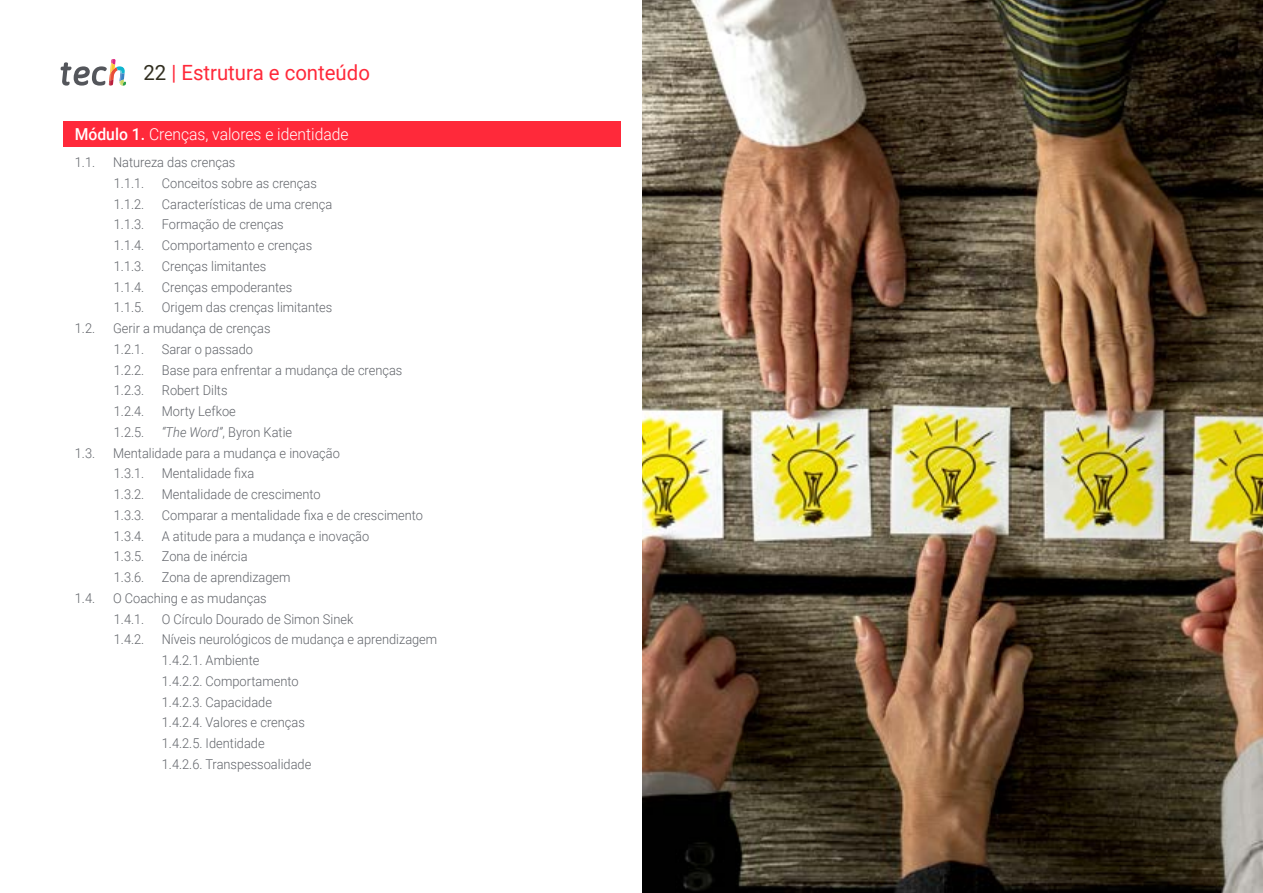
<style>
.page{position:relative;width:1263px;height:893px;background:#fff}
.page>*{position:absolute;margin:0;border:0;box-sizing:border-box;transform-origin:0 0}
.t1{font:21px "Roboto";color:#ff293a}
.t2{font:300 16.5px "Roboto";color:#fff;scale:.95 1}
.t3{font:300 13.5px/20.7px "Roboto";color:#61646a;scale:.95 1}
.s1{color:#312e20}
.s2{font-weight:500}
.s3{font-style:italic}
</style>
<div class="page">
<svg style="left:61px;top:59px;width:65px;height:27px"></svg>
<div style="left:64px;top:121px;width:557px;height:25px;background:#ff293a"></div>
<img style="left:642px;top:0;width:621px;height:893px">
<h1 class="t1" style="left:144px;top:57px;width:228px"><span class="s1">22</span> | Estrutura e conteúdo</h1>
<p class="t2" style="left:75px;top:123px;width:290px"><span class="s2">Módulo 1.</span> Crenças, valores e identidade</p>
<p class="t3" style="left:75px;top:151px;width:23px">1.1.</p>
<p class="t3" style="left:113px;top:151px;width:130px">Natureza das crenças<br>1.1.1.</p>
<p class="t3" style="left:162px;top:172px;width:165px">Conceitos sobre as crenças</p>
<p class="t3" style="left:114px;top:193px;width:34px">1.1.2.</p>
<p class="t3" style="left:162px;top:193px;width:181px">Características de uma crença</p>
<p class="t3" style="left:114px;top:214px;width:34px">1.1.3.</p>
<p class="t3" style="left:162px;top:214px;width:130px">Formação de crenças</p>
<p class="t3" style="left:114px;top:234px;width:34px">1.1.4.</p>
<p class="t3" style="left:162px;top:234px;width:160px">Comportamento e crenças</p>
<p class="t3" style="left:114px;top:255px;width:34px">1.1.3.</p>
<p class="t3" style="left:162px;top:255px;width:112px">Crenças limitantes</p>
<p class="t3" style="left:114px;top:276px;width:34px">1.1.4.</p>
<p class="t3" style="left:162px;top:276px;width:139px">Crenças empoderantes</p>
<p class="t3" style="left:114px;top:297px;width:34px">1.1.5.</p>
<p class="t3" style="left:162px;top:297px;width:181px">Origem das crenças limitantes</p>
<p class="t3" style="left:75px;top:317px;width:23px">1.2.</p>
<p class="t3" style="left:113px;top:317px;width:167px">Gerir a mudança de crenças<br>1.2.1.</p>
<p class="t3" style="left:162px;top:338px;width:98px">Sarar o passado</p>
<p class="t3" style="left:114px;top:359px;width:34px">1.2.2.</p>
<p class="t3" style="left:162px;top:359px;width:255px">Base para enfrentar a mudança de crenças</p>
<p class="t3" style="left:114px;top:380px;width:34px">1.2.3.</p>
<p class="t3" style="left:162px;top:380px;width:71px">Robert Dilts</p>
<p class="t3" style="left:114px;top:400px;width:34px">1.2.4.</p>
<p class="t3" style="left:162px;top:400px;width:79px">Morty Lefkoe</p>
<p class="t3" style="left:114px;top:421px;width:34px">1.2.5.</p>
<p class="t3" style="left:162px;top:421px;width:139px"><span class="s3">“The Word”</span>, Byron Katie</p>
<p class="t3" style="left:75px;top:442px;width:23px">1.3.</p>
<p class="t3" style="left:113px;top:442px;width:240px">Mentalidade para a mudança e inovação<br>1.3.1.</p>
<p class="t3" style="left:162px;top:463px;width:99px">Mentalidade fixa</p>
<p class="t3" style="left:114px;top:483px;width:34px">1.3.2.</p>
<p class="t3" style="left:162px;top:483px;width:169px">Mentalidade de crescimento</p>
<p class="t3" style="left:114px;top:504px;width:34px">1.3.3.</p>
<p class="t3" style="left:162px;top:504px;width:276px">Comparar a mentalidade fixa e de crescimento</p>
<p class="t3" style="left:114px;top:525px;width:34px">1.3.4.</p>
<p class="t3" style="left:162px;top:525px;width:220px">A atitude para a mudança e inovação</p>
<p class="t3" style="left:114px;top:546px;width:34px">1.3.5.</p>
<p class="t3" style="left:162px;top:546px;width:92px">Zona de inércia</p>
<p class="t3" style="left:114px;top:566px;width:34px">1.3.6.</p>
<p class="t3" style="left:162px;top:566px;width:137px">Zona de aprendizagem</p>
<p class="t3" style="left:75px;top:587px;width:23px">1.4.</p>
<p class="t3" style="left:113px;top:587px;width:163px">O Coaching e as mudanças<br>1.4.1.</p>
<p class="t3" style="left:162px;top:608px;width:203px">O Círculo Dourado de Simon Sinek</p>
<p class="t3" style="left:114px;top:629px;width:34px">1.4.2.</p>
<p class="t3" style="left:162px;top:629px;width:291px">Níveis neurológicos de mudança e aprendizagem<br>1.4.2.1. Ambiente<br>1.4.2.2. Comportamento<br>1.4.2.3. Capacidade<br>1.4.2.4. Valores e crenças<br>1.4.2.5. Identidade<br>1.4.2.6. Transpessoalidade</p>
</div>
